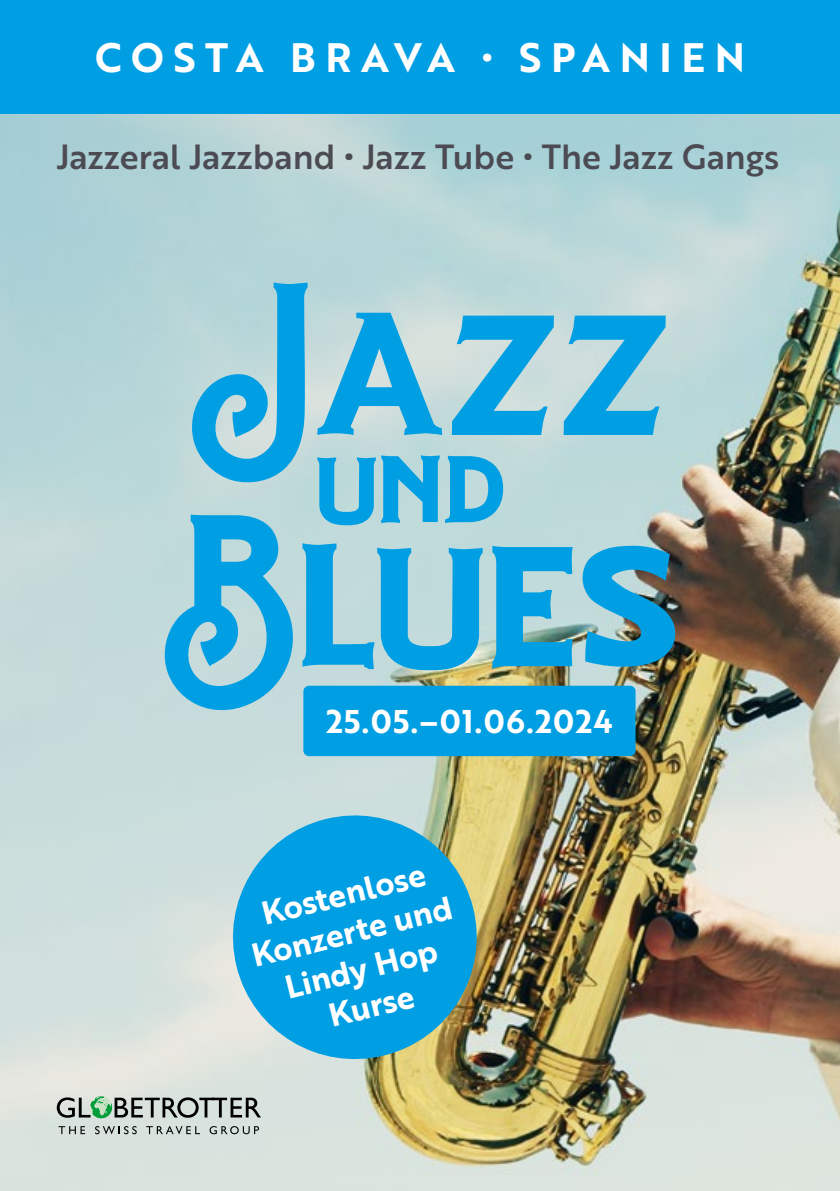
<style>
.page{position:relative;width:840px;height:1191px;background:#fff}
.page>*{position:absolute;margin:0;border:0;box-sizing:border-box;transform-origin:0 0}
.t1{font:700 40px "Brother 1816";letter-spacing:.24em;color:#fff}
.t2{font:500 34px "Brother 1816";color:#4c4b53}
.t3{font:700 32px/38.4px "Brother 1816";color:#fff;text-align:center}
.t4{font:32px "Brother 1816 Bold";letter-spacing:.04em;color:#fff}
.s1{font-family:"Brother 1816 Medium";font-weight:400}
</style>
<div class="page">
<img style="left:0;top:113px;width:839px;height:1078px">
<div style="left:0;top:0;width:839px;height:113px;background:#009ee3"></div>
<div style="left:303px;top:685px;width:332px;height:71px;background:#009ee3;border-radius:6px"></div>
<svg style="left:162px;top:514px;width:512px;height:199px;background:#62b5d2"></svg>
<svg style="left:317px;top:485px;width:186px;height:40px;background:#5abade"></svg>
<svg style="left:189px;top:282px;width:476px;height:203px;background:#80c5dd"></svg>
<svg style="left:220px;top:803px;width:269px;height:268px;background:#45acce"></svg>
<svg style="left:58px;top:1126px;width:27px;height:8px"></svg>
<svg style="left:95px;top:1126px;width:42px;height:8px"></svg>
<svg style="left:146px;top:1126px;width:54px;height:8px"></svg>
<svg style="left:209px;top:1126px;width:50px;height:8px"></svg>
<svg style="left:57px;top:1096px;width:204px;height:23px;background:#92a097"></svg>
<p class="t1" style="left:95px;top:43px;width:651px">COSTA BRAVA <span class="s1">•</span> SPANIEN</p>
<p class="t2" style="left:57px;top:144px;width:723px">Jazzeral Jazzband <span class="s1">•</span> Jazz Tube <span class="s1">•</span> The Jazz Gangs</p>
<p class="t4" style="left:326px;top:703px;width:288px">25.05.–01.06.2024</p>
<p class="t3" style="left:239px;top:903px;width:207px;rotate:-14deg">Kostenlose<br>Konzerte und<br>Lindy Hop<br>Kurse</p>
</div>
